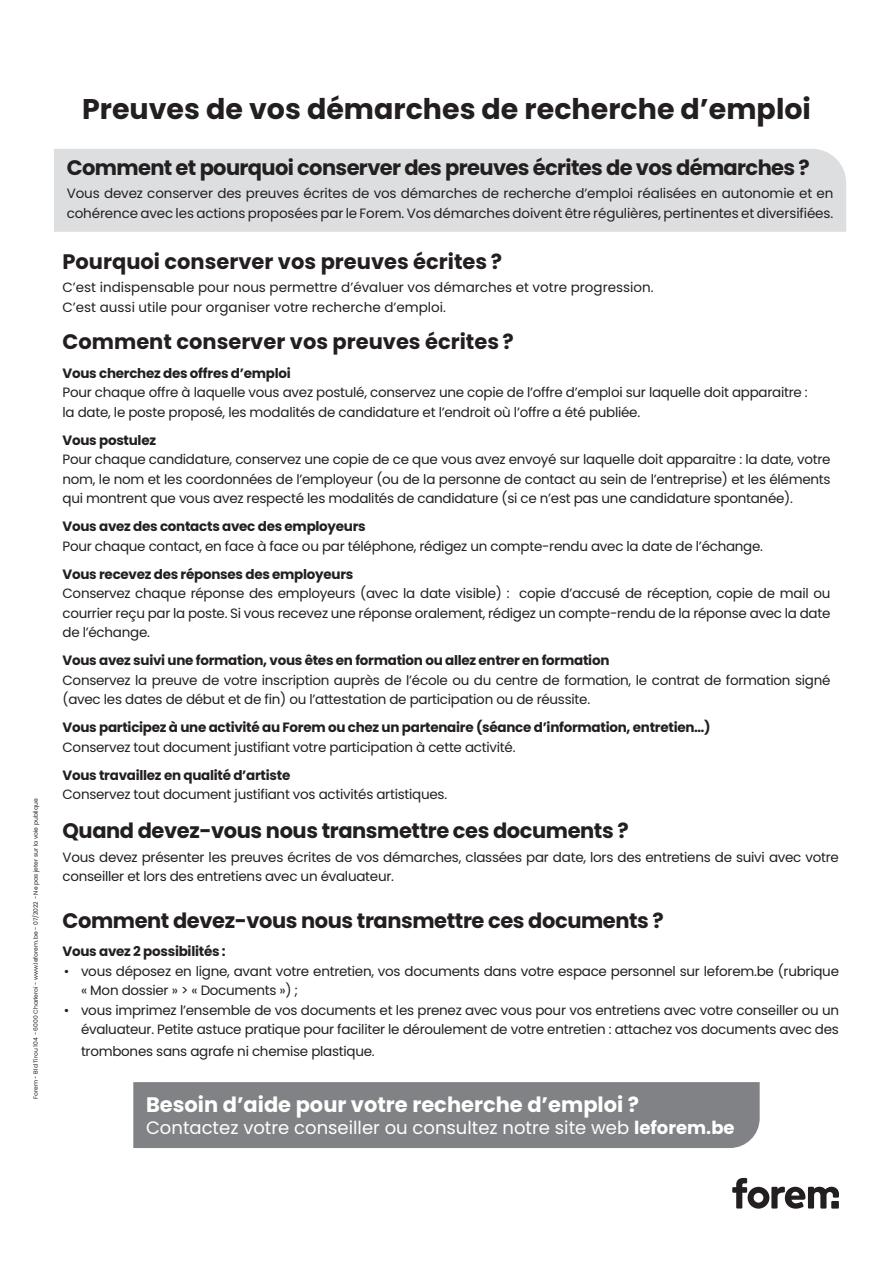
<style>
.page{position:relative;width:893px;height:1263px;background:#fff}
.page>*{position:absolute;margin:0;border:0;box-sizing:border-box;transform-origin:0 0}
.t1{font:700 28.5px "Poppins";color:#231f20}
.t2{font:700 21px "Poppins";letter-spacing:-.02em;color:#231f20}
.t3{font:700 21px "Poppins";color:#231f20}
.t4{font:700 21px "Poppins";color:#fff}
.t5{font:18px "Poppins";color:#fff}
.t6{font:13.5px/19.5px "Poppins";letter-spacing:-.02em;color:#231f20}
.t7{font:700 13.5px "Poppins";letter-spacing:-.02em;color:#231f20}
.t8{font:13.5px "Poppins";color:#231f20}
.t9{font:6px "Poppins";color:#231f20}
.s1{font-weight:700}
</style>
<div class="page">
<div style="left:54px;top:149px;width:792px;height:83px;background:#dddee0"></div>
<svg style="left:732px;top:1178px;width:107px;height:31px"></svg>
<div style="left:133px;top:1082px;width:627px;height:66px;background:#808285"></div>
<p class="t9" style="left:32px;top:1099px;width:302px;rotate:-90deg">Forem - Bld Tirou 104 - 6000 Charleroi - www.leforem.be - 07/2022 - Ne pas jeter sur la voie publique</p>
<p class="t1" style="left:82px;top:93px;width:730px">Preuves de vos démarches de recherche d’emploi</p>
<p class="t2" style="left:67px;top:155px;width:744px">Comment et pourquoi conserver des preuves écrites de vos démarches ?</p>
<p class="t6" style="left:67px;top:184px;width:768px">Vous devez conserver des preuves écrites de vos démarches de recherche d’emploi réalisées en autonomie et en cohérence avec les actions proposées par le Forem. Vos démarches doivent être régulières, pertinentes et diversifiées.</p>
<p class="t3" style="left:63px;top:249px;width:441px">Pourquoi conserver vos preuves écrites ?</p>
<p class="t8" style="left:63px;top:280px;width:593px">C’est indispensable pour nous permettre d’évaluer vos démarches et votre progression.</p>
<p class="t8" style="left:63px;top:299px;width:385px">C’est aussi utile pour organiser votre recherche d’emploi.</p>
<p class="t3" style="left:63px;top:330px;width:453px">Comment conserver vos preuves écrites ?</p>
<p class="t7" style="left:63px;top:365px;width:230px">Vous cherchez des offres d’emploi</p>
<p class="t6" style="left:63px;top:383px;width:747px">Pour chaque offre à laquelle vous avez postulé, conservez une copie de l’offre d’emploi sur laquelle doit apparaitre :</p>
<p class="t6" style="left:63px;top:402px;width:579px">la date, le poste proposé, les modalités de candidature et l’endroit où l’offre a été publiée.</p>
<p class="t7" style="left:63px;top:432px;width:95px">Vous postulez</p>
<p class="t6" style="left:63px;top:450px;width:769px;text-align:justify">Pour chaque candidature, conservez une copie de ce que vous avez envoyé sur laquelle doit apparaitre : la date, votre nom, le nom et les coordonnées de l’employeur (ou de la personne de contact au sein de l’entreprise) et les éléments qui montrent que vous avez respecté les modalités de candidature (si ce n’est pas une candidature spontanée).</p>
<p class="t7" style="left:63px;top:518px;width:305px">Vous avez des contacts avec des employeurs</p>
<p class="t6" style="left:63px;top:536px;width:702px">Pour chaque contact, en face à face ou par téléphone, rédigez un compte-rendu avec la date de l’échange.</p>
<p class="t7" style="left:63px;top:566px;width:292px">Vous recevez des réponses des employeurs</p>
<p class="t6" style="left:63px;top:584px;width:769px;text-align:justify">Conservez chaque réponse des employeurs (avec la date visible) : copie d’accusé de réception, copie de mail ou courrier reçu par la poste. Si vous recevez une réponse oralement, rédigez un compte-rendu de la réponse avec la date de l’échange.</p>
<p class="t7" style="left:63px;top:652px;width:548px">Vous avez suivi une formation, vous êtes en formation ou allez entrer en formation</p>
<p class="t6" style="left:63px;top:670px;width:769px">Conservez la preuve de votre inscription auprès de l’école ou du centre de formation, le contrat de formation signé (avec les dates de début et de fin) ou l’attestation de participation ou de réussite.</p>
<p class="t7" style="left:63px;top:719px;width:650px">Vous participez à une activité au Forem ou chez un partenaire (séance d’information, entretien…)</p>
<p class="t6" style="left:63px;top:737px;width:454px">Conservez tout document justifiant votre participation à cette activité.</p>
<p class="t7" style="left:63px;top:767px;width:229px">Vous travaillez en qualité d’artiste</p>
<p class="t6" style="left:63px;top:785px;width:386px">Conservez tout document justifiant vos activités artistiques.</p>
<p class="t2" style="left:63px;top:818px;width:568px">Quand devez-vous nous transmettre ces documents ?</p>
<p class="t6" style="left:63px;top:847px;width:778px">Vous devez présenter les preuves écrites de vos démarches, classées par date, lors des entretiens de suivi avec votre conseiller et lors des entretiens avec un évaluateur.</p>
<p class="t2" style="left:63px;top:909px;width:603px">Comment devez-vous nous transmettre ces documents ?</p>
<p class="t7" style="left:63px;top:943px;width:165px">Vous avez 2 possibilités :</p>
<p class="t6" style="left:81px;top:961px;width:759px;text-indent:-17px">• vous déposez en ligne, avant votre entretien, vos documents dans votre espace personnel sur leforem.be (rubrique « Mon dossier » &gt; « Documents ») ;</p>
<p class="t6" style="left:64px;top:1000px;width:777px;text-align:right">• vous imprimez l’ensemble de vos documents et les prenez avec vous pour vos entretiens avec votre conseiller ou un évaluateur. Petite astuce pratique pour faciliter le déroulement de votre entretien : attachez vos documents avec des</p>
<p class="t6" style="left:81px;top:1041px;width:295px">trombones sans agrafe ni chemise plastique.</p>
<p class="t4" style="left:146px;top:1092px;width:495px">Besoin d’aide pour votre recherche d’emploi ?</p>
<p class="t5" style="left:146px;top:1117px;width:590px">Contactez votre conseiller ou consultez notre site web <span class="s1">leforem.be</span></p>
</div>
